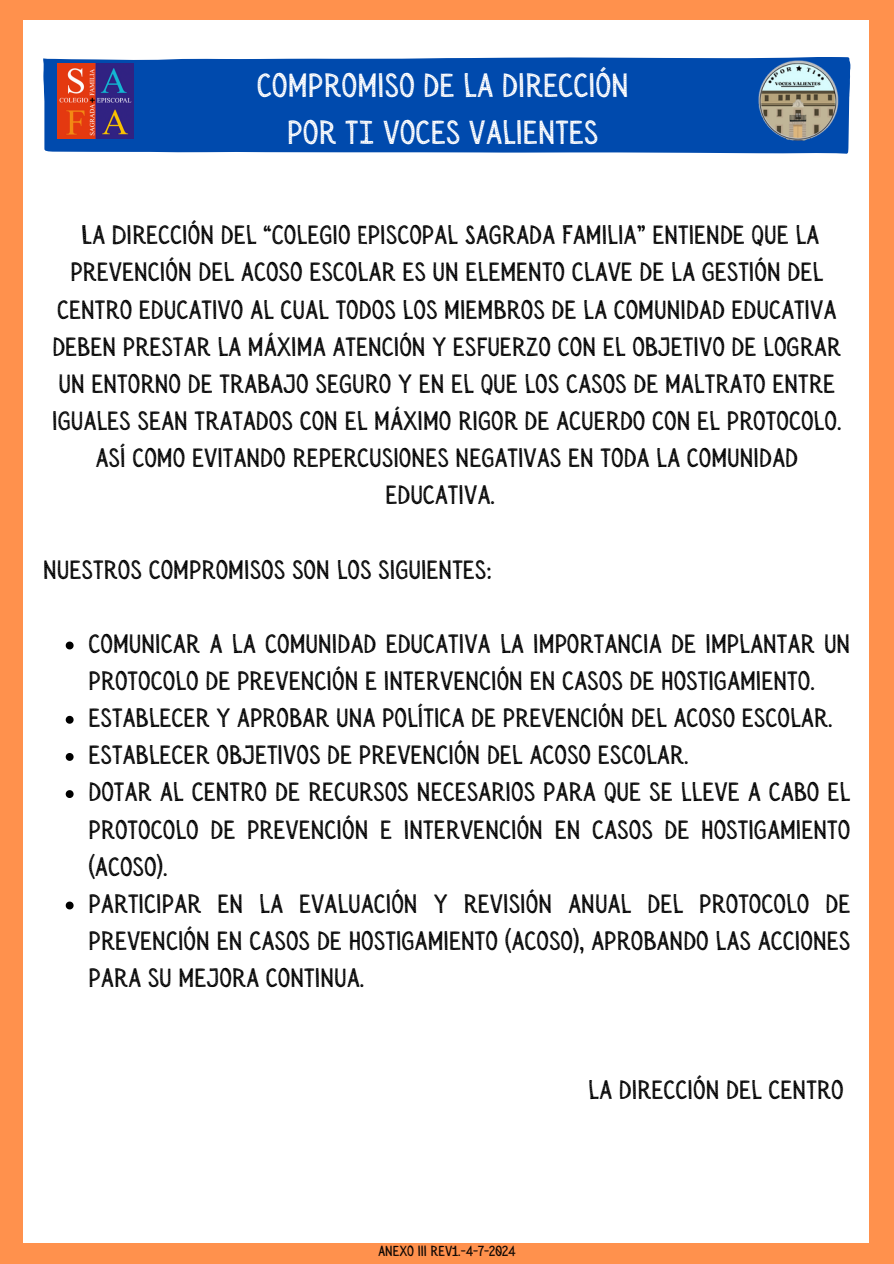
<style>
.page{position:relative;width:894px;height:1264px;background:#fff}
.page>*{position:absolute;margin:0;border:0;box-sizing:border-box;transform-origin:0 0}
.t1{font:33.6px/46.7px "Sensa Wild Dot Fill";color:#fff;text-align:center}
.t2{font:26.55px/37.2px "Sensa Wild Dot Fill";color:#000;text-align:justify}
.t3{font:14.55px "Sensa Wild Dot Fill";color:#000}
</style>
<div class="page">
<div style="left:0;top:0;width:893px;height:1263px;background:#ff914d"></div>
<div style="left:23px;top:20px;width:846px;height:1223px;background:#fff"></div>
<svg style="left:43px;top:57px;width:807px;height:97px;fill:#004aad"></svg>
<img style="left:58px;top:63px;width:75px;height:76px">
<svg style="left:66px;top:641px;width:8px;height:8px"></svg>
<svg style="left:66px;top:716px;width:8px;height:7px"></svg>
<svg style="left:66px;top:753px;width:8px;height:8px"></svg>
<svg style="left:66px;top:790px;width:8px;height:8px"></svg>
<svg style="left:66px;top:901px;width:8px;height:8px"></svg>
<img style="left:747px;top:57px;width:102px;height:95px">
<p class="t1" style="left:257px;top:63px;width:373px">COMPROMISO DE LA DIRECCIÓN<br>POR TI VOCES VALIENTES</p>
<p class="t2" style="left:52px;top:217px;width:790px;text-align:center">LA DIRECCIÓN DEL “COLEGIO EPISCOPAL SAGRADA FAMILIA” ENTIENDE QUE LA PREVENCIÓN DEL ACOSO ESCOLAR ES UN ELEMENTO CLAVE DE LA GESTIÓN DEL CENTRO EDUCATIVO AL CUAL TODOS LOS MIEMBROS DE LA COMUNIDAD EDUCATIVA DEBEN PRESTAR LA MÁXIMA ATENCIÓN Y ESFUERZO CON EL OBJETIVO DE LOGRAR UN ENTORNO DE TRABAJO SEGURO Y EN EL QUE LOS CASOS DE MALTRATO ENTRE IGUALES SEAN TRATADOS CON EL MÁXIMO RIGOR DE ACUERDO CON EL PROTOCOLO.<br>ASÍ COMO EVITANDO REPERCUSIONES NEGATIVAS EN TODA LA COMUNIDAD EDUCATIVA.</p>
<h1 class="t2" style="left:43px;top:551px;width:450px">NUESTROS COMPROMISOS SON LOS SIGUIENTES:</h1>
<h2 class="t2" style="left:88px;top:625px;width:763px">COMUNICAR A LA COMUNIDAD EDUCATIVA LA IMPORTANCIA DE IMPLANTAR UN<br>PROTOCOLO DE PREVENCIÓN E INTERVENCIÓN EN CASOS DE HOSTIGAMIENTO.</h2>
<h2 class="t2" style="left:88px;top:699px;width:745px">ESTABLECER Y APROBAR UNA POLÍTICA DE PREVENCIÓN DEL ACOSO ESCOLAR.</h2>
<p class="t2" style="left:88px;top:736px;width:601px">ESTABLECER OBJETIVOS DE PREVENCIÓN DEL ACOSO ESCOLAR.</p>
<p class="t2" style="left:88px;top:774px;width:763px">DOTAR AL CENTRO DE RECURSOS NECESARIOS PARA QUE SE LLEVE A CABO EL PROTOCOLO DE PREVENCIÓN E INTERVENCIÓN EN CASOS DE HOSTIGAMIENTO (ACOSO).</p>
<p class="t2" style="left:88px;top:885px;width:763px">PARTICIPAR EN LA EVALUACIÓN Y REVISIÓN ANUAL DEL PROTOCOLO DE PREVENCIÓN EN CASOS DE HOSTIGAMIENTO (ACOSO), APROBANDO LAS ACCIONES PARA SU MEJORA CONTINUA.</p>
<p class="t3" style="left:378px;top:1242px;width:139px">ANEXO III REV1.-4-7-2024</p>
<p class="t2" style="left:588px;top:1071px;width:257px">LA DIRECCIÓN DEL CENTRO</p>
</div>
